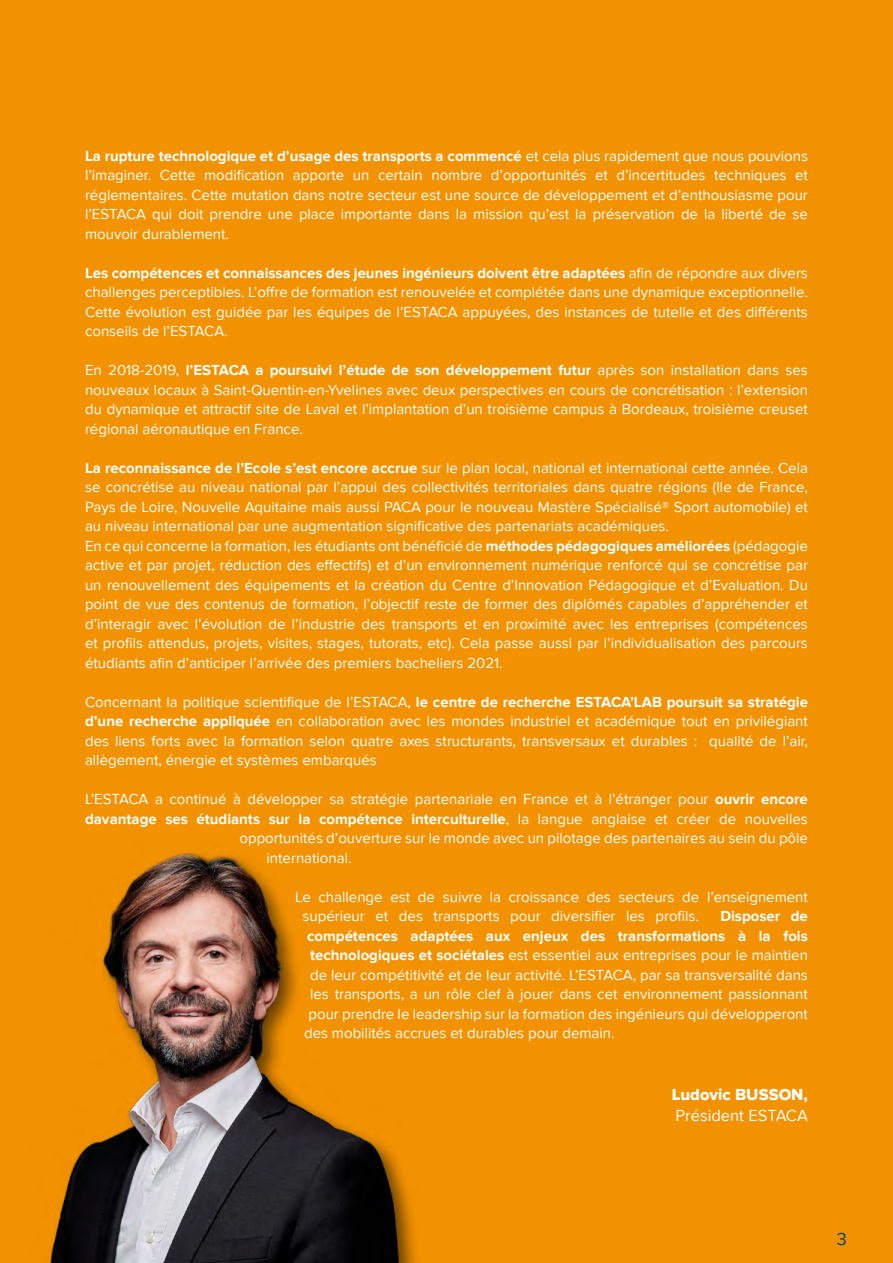
<style>
.page{position:relative;width:893px;height:1263px;background:#f39200}
.page>*{position:absolute;margin:0;border:0;box-sizing:border-box;transform-origin:0 0}
.t1{font:18px "Proxima Nova";color:#003d7c}
.t2{font:16.5px "Proxima Nova";color:#fff}
.t3{font:16.5px "Proxima Nova Extrabld";color:#fff}
.t4{font:15px/19.5px "Proxima Nova";color:#fff;text-align:justify}
.t5{font:700 15px "Proxima Nova";color:#fff}
.s1{font-weight:700}
.s2{font-weight:400}
</style>
<div class="page">
<div style="left:41px;top:849px;width:382px;height:414px;background:#000;opacity:.55"></div>
<img style="left:41px;top:849px;width:360px;height:414px">
<p class="t4" style="left:85px;top:146px;width:724px"><span class="s1">La rupture technologique et d’usage des transports a commencé</span> et cela plus rapidement que nous pouvions l’imaginer. Cette modification apporte un certain nombre d’opportunités et d’incertitudes techniques et réglementaires. Cette mutation dans notre secteur est une source de développement et d’enthousiasme pour l’ESTACA qui doit prendre une place importante dans la mission qu’est la préservation de la liberté de se mouvoir durablement.</p>
<p class="t4" style="left:85px;top:263px;width:724px"><span class="s1">Les compétences et connaissances des jeunes ingénieurs doivent être adaptées</span> afin de répondre aux divers challenges perceptibles. L’offre de formation est renouvelée et complétée dans une dynamique exceptionnelle.<br>Cette évolution est guidée par les équipes de l’ESTACA appuyées, des instances de tutelle et des différents conseils de l’ESTACA.</p>
<p class="t4" style="left:85px;top:361px;width:724px">En 2018-2019, <span class="s1">l’ESTACA a poursuivi l’étude de son développement futur</span> après son installation dans ses nouveaux locaux à Saint-Quentin-en-Yvelines avec deux perspectives en cours de concrétisation : l’extension du dynamique et attractif site de Laval et l’implantation d’un troisième campus à Bordeaux, troisième creuset régional aéronautique en France.</p>
<p class="t4" style="left:85px;top:458px;width:724px;text-align:left"><span class="s1">La reconnaissance de l’Ecole s’est encore accrue</span> sur le plan local, national et international cette année. Cela se concrétise au niveau national par l’appui des collectivités territoriales dans quatre régions (Ile de France, Pays de Loire, Nouvelle Aquitaine mais aussi PACA pour le nouveau Mastère Spécialisé® Sport automobile) et au niveau international par une augmentation significative des partenariats académiques.<br>En ce qui concerne la formation, les étudiants ont bénéficié de <span class="s1">méthodes pédagogiques améliorées</span> (pédagogie active et par projet, réduction des effectifs) et d’un environnement numérique renforcé qui se concrétise par un renouvellement des équipements et la création du Centre d’Innovation Pédagogique et d’Evaluation. Du point de vue des contenus de formation, l’objectif reste de former des diplômés capables d’appréhender et d’interagir avec l’évolution de l’industrie des transports et en proximité avec les entreprises (compétences et profils attendus, projets, visites, stages, tutorats, etc). Cela passe aussi par l’individualisation des parcours étudiants afin d’anticiper l’arrivée des premiers bacheliers 2021.</p>
<p class="t4" style="left:85px;top:692px;width:724px">Concernant la politique scientifique de l’ESTACA, <span class="s1">le centre de recherche ESTACA’LAB poursuit sa stratégie d’une recherche appliquée</span> en collaboration avec les mondes industriel et académique tout en privilégiant des liens forts avec la formation selon quatre axes structurants, transversaux et durables : qualité de l’air, allègement, énergie et systèmes embarqués</p>
<p class="t4" style="left:85px;top:790px;width:724px">L’ESTACA a continué à développer sa stratégie partenariale en France et à l’étranger pour <span class="s1">ouvrir encore</span></p>
<p class="t5" style="left:85px;top:810px;width:724px">davantage ses étudiants sur la compétence interculturelle<span class="s2">, la langue anglaise et créer de nouvelles</span></p>
<p class="t4" style="left:240px;top:829px;width:570px">opportunités d’ouverture sur le monde avec un pilotage des partenaires au sein du pôle</p>
<p class="t4" style="left:267px;top:848px;width:86px">international.</p>
<p class="t4" style="left:303px;top:887px;width:507px;text-indent:-8px">Le challenge est de suivre la croissance des secteurs de l’enseignement supérieur et des transports pour diversifier les profils.</p>
<p class="t5" style="left:720px;top:908px;width:89px">Disposer de</p>
<p class="t5" style="left:307px;top:927px;width:502px">compétences adaptées aux enjeux des transformations à la fois</p>
<p class="t4" style="left:310px;top:946px;width:499px"><span class="s1">technologiques et sociétales</span> est essentiel aux entreprises pour le maintien</p>
<p class="t4" style="left:310px;top:965px;width:499px">de leur compétitivité et de leur activité. L’ESTACA, par sa transversalité dans</p>
<p class="t4" style="left:310px;top:985px;width:499px">les transports, a un rôle clef à jouer dans cet environnement passionnant</p>
<p class="t4" style="left:309px;top:1004px;width:501px">pour prendre le leadership sur la formation des ingénieurs qui développeront</p>
<p class="t4" style="left:304px;top:1024px;width:312px">des mobilités accrues et durables pour demain.</p>
<p class="t3" style="left:672px;top:1084px;width:138px">Ludovic BUSSON,</p>
<p class="t2" style="left:676px;top:1105px;width:134px">Président ESTACA</p>
<p class="t1" style="left:837px;top:1228px;width:12px">3</p>
</div>
